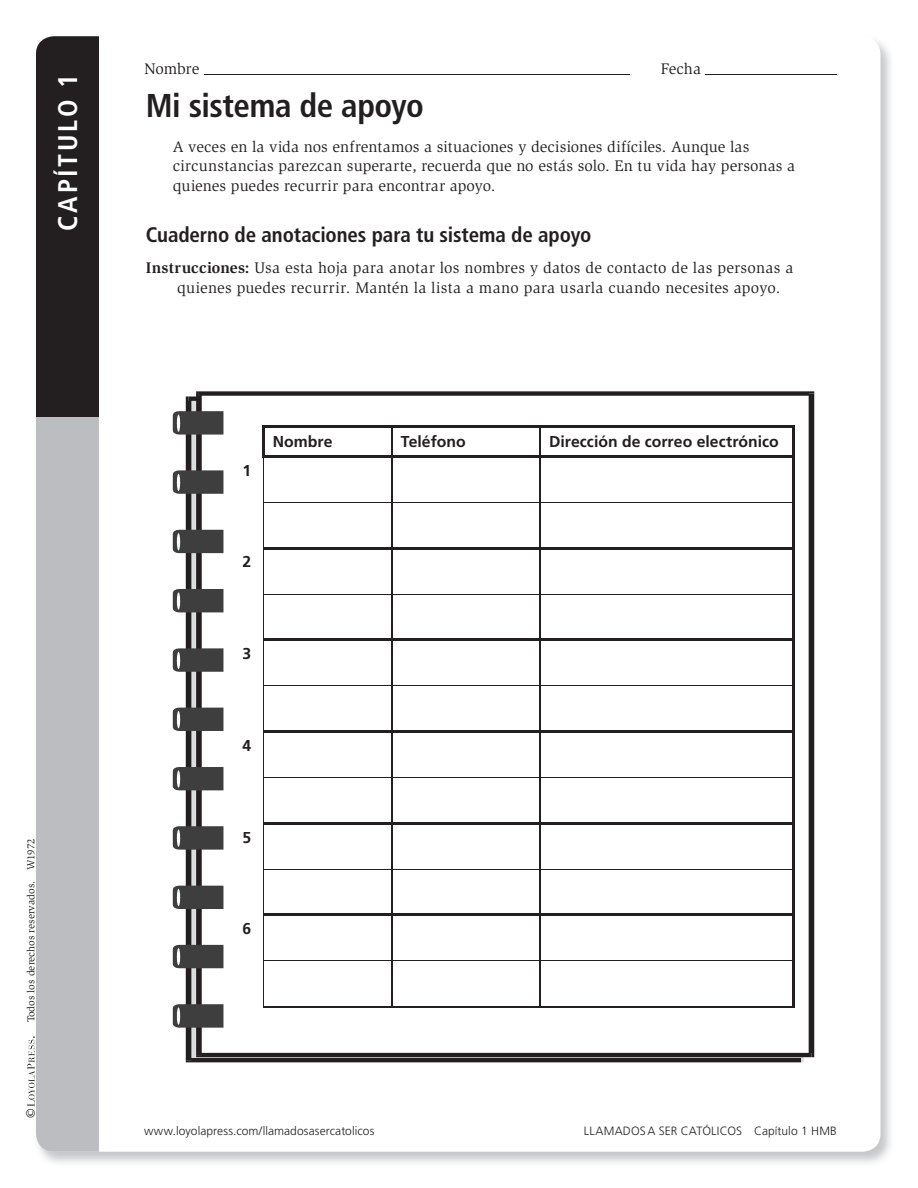
<style>
.page{position:relative;width:918px;height:1188px;background:#fff}
.page>*{position:absolute;margin:0;border:0;box-sizing:border-box;transform-origin:0 0}
.t1{font:700 condensed 33px "Frutiger LT Std";letter-spacing:-.015em;color:#231f20}
.t2{font:700 condensed 27px "Frutiger LT Std";letter-spacing:.1em;color:#fff}
.t3{font:700 condensed 21px "Frutiger LT Std";letter-spacing:-.005em;color:#231f20}
.t4{font:15.75px/19.5px "Slimbach Std";letter-spacing:.01em;color:#231f20}
.t5{font:700 15.75px "Frutiger LT Std";letter-spacing:.005em;color:#231f20}
.t6{font:300 12px "Frutiger LT Std";letter-spacing:.01em;color:#231f20}
.t7{font:500 12px "Stone Informal Std";color:#231f20}
.t8{font:10.5px "Slimbach Std";color:#231f20}
.s1{font-weight:700}
</style>
<div class="page">
<img style="left:786px;top:41px;width:105px;height:1122px">
<div style="left:36px;top:36px;width:844px;height:1116px;background:#fff;border-radius:18px"></div>
<div style="left:36px;top:36px;width:62px;height:1116px;background:#bcbdc0"></div>
<div style="left:36px;top:36px;width:62px;height:381px;background:#231f20"></div>
<hr style="left:204px;top:74px;width:425px;height:1px;background:#231f20">
<hr style="left:706px;top:74px;width:131px;height:1px;background:#231f20">
<svg style="left:173px;top:391px;width:641px;height:671px"></svg>
<hr style="left:391px;top:428px;width:2px;height:27px;background:#231f20">
<hr style="left:539px;top:428px;width:2px;height:27px;background:#231f20">
<hr style="left:391px;top:458px;width:2px;height:44px;background:#231f20">
<hr style="left:539px;top:458px;width:2px;height:44px;background:#231f20">
<hr style="left:391px;top:503px;width:2px;height:44px;background:#231f20">
<hr style="left:539px;top:503px;width:2px;height:44px;background:#231f20">
<hr style="left:391px;top:549px;width:2px;height:45px;background:#231f20">
<hr style="left:539px;top:549px;width:2px;height:45px;background:#231f20">
<hr style="left:391px;top:594px;width:2px;height:45px;background:#231f20">
<hr style="left:539px;top:594px;width:2px;height:45px;background:#231f20">
<hr style="left:391px;top:641px;width:2px;height:44px;background:#231f20">
<hr style="left:539px;top:641px;width:2px;height:44px;background:#231f20">
<hr style="left:391px;top:686px;width:2px;height:44px;background:#231f20">
<hr style="left:539px;top:686px;width:2px;height:44px;background:#231f20">
<hr style="left:391px;top:733px;width:2px;height:44px;background:#231f20">
<hr style="left:539px;top:733px;width:2px;height:44px;background:#231f20">
<hr style="left:391px;top:778px;width:2px;height:44px;background:#231f20">
<hr style="left:539px;top:778px;width:2px;height:44px;background:#231f20">
<hr style="left:391px;top:824px;width:2px;height:45px;background:#231f20">
<hr style="left:539px;top:824px;width:2px;height:45px;background:#231f20">
<hr style="left:391px;top:869px;width:2px;height:45px;background:#231f20">
<hr style="left:539px;top:869px;width:2px;height:45px;background:#231f20">
<hr style="left:391px;top:916px;width:2px;height:44px;background:#231f20">
<hr style="left:539px;top:916px;width:2px;height:44px;background:#231f20">
<hr style="left:391px;top:961px;width:2px;height:45px;background:#231f20">
<hr style="left:539px;top:961px;width:2px;height:45px;background:#231f20">
<hr style="left:263px;top:960px;width:129px;height:1px;background:#231f20">
<hr style="left:392px;top:960px;width:148px;height:1px;background:#231f20">
<hr style="left:540px;top:960px;width:252px;height:1px;background:#231f20">
<hr style="left:263px;top:426px;width:129px;height:2px;background:#231f20">
<hr style="left:263px;top:428px;width:2px;height:27px;background:#231f20">
<hr style="left:392px;top:426px;width:148px;height:2px;background:#231f20">
<hr style="left:540px;top:426px;width:254px;height:2px;background:#231f20">
<hr style="left:792px;top:428px;width:2px;height:27px;background:#231f20">
<hr style="left:263px;top:455px;width:129px;height:3px;background:#231f20">
<hr style="left:392px;top:455px;width:148px;height:3px;background:#231f20">
<hr style="left:540px;top:455px;width:254px;height:3px;background:#231f20">
<hr style="left:792px;top:458px;width:2px;height:44px;background:#231f20">
<hr style="left:792px;top:502px;width:2px;height:45px;background:#231f20">
<hr style="left:792px;top:549px;width:2px;height:45px;background:#231f20">
<hr style="left:792px;top:594px;width:2px;height:45px;background:#231f20">
<hr style="left:792px;top:641px;width:2px;height:45px;background:#231f20">
<hr style="left:792px;top:686px;width:2px;height:44px;background:#231f20">
<hr style="left:792px;top:733px;width:2px;height:44px;background:#231f20">
<hr style="left:792px;top:777px;width:2px;height:45px;background:#231f20">
<hr style="left:792px;top:824px;width:2px;height:45px;background:#231f20">
<hr style="left:792px;top:869px;width:2px;height:45px;background:#231f20">
<hr style="left:792px;top:916px;width:2px;height:45px;background:#231f20">
<hr style="left:792px;top:961px;width:2px;height:45px;background:#231f20">
<hr style="left:263px;top:1006px;width:129px;height:1px;background:#231f20">
<hr style="left:392px;top:1006px;width:148px;height:1px;background:#231f20">
<hr style="left:540px;top:1006px;width:254px;height:1px;background:#231f20">
<hr style="left:263px;top:458px;width:1px;height:44px;background:#231f20">
<hr style="left:263px;top:503px;width:1px;height:45px;background:#231f20">
<hr style="left:263px;top:548px;width:1px;height:46px;background:#231f20">
<hr style="left:263px;top:594px;width:1px;height:46px;background:#231f20">
<hr style="left:263px;top:640px;width:1px;height:45px;background:#231f20">
<hr style="left:263px;top:686px;width:1px;height:46px;background:#231f20">
<hr style="left:263px;top:732px;width:1px;height:45px;background:#231f20">
<hr style="left:263px;top:778px;width:1px;height:45px;background:#231f20">
<hr style="left:263px;top:823px;width:1px;height:46px;background:#231f20">
<hr style="left:263px;top:869px;width:1px;height:46px;background:#231f20">
<hr style="left:263px;top:915px;width:1px;height:45px;background:#231f20">
<hr style="left:263px;top:961px;width:1px;height:45px;background:#231f20">
<hr style="left:263px;top:502px;width:129px;height:1px;background:#231f20">
<hr style="left:392px;top:502px;width:148px;height:1px;background:#231f20">
<hr style="left:540px;top:502px;width:252px;height:1px;background:#231f20">
<hr style="left:263px;top:594px;width:129px;height:1px;background:#231f20">
<hr style="left:392px;top:594px;width:148px;height:1px;background:#231f20">
<hr style="left:540px;top:594px;width:252px;height:1px;background:#231f20">
<hr style="left:263px;top:685px;width:129px;height:1px;background:#231f20">
<hr style="left:392px;top:685px;width:148px;height:1px;background:#231f20">
<hr style="left:540px;top:685px;width:252px;height:1px;background:#231f20">
<hr style="left:263px;top:777px;width:129px;height:1px;background:#231f20">
<hr style="left:392px;top:777px;width:148px;height:1px;background:#231f20">
<hr style="left:540px;top:777px;width:252px;height:1px;background:#231f20">
<hr style="left:263px;top:869px;width:129px;height:1px;background:#231f20">
<hr style="left:392px;top:869px;width:148px;height:1px;background:#231f20">
<hr style="left:540px;top:869px;width:252px;height:1px;background:#231f20">
<hr style="left:264px;top:547px;width:128px;height:2px;background:#231f20">
<hr style="left:392px;top:547px;width:148px;height:2px;background:#231f20">
<hr style="left:540px;top:547px;width:254px;height:2px;background:#231f20">
<hr style="left:264px;top:639px;width:128px;height:2px;background:#231f20">
<hr style="left:392px;top:639px;width:148px;height:2px;background:#231f20">
<hr style="left:540px;top:639px;width:254px;height:2px;background:#231f20">
<hr style="left:264px;top:730px;width:128px;height:3px;background:#231f20">
<hr style="left:392px;top:730px;width:148px;height:3px;background:#231f20">
<hr style="left:540px;top:730px;width:254px;height:3px;background:#231f20">
<hr style="left:264px;top:822px;width:128px;height:2px;background:#231f20">
<hr style="left:392px;top:822px;width:148px;height:2px;background:#231f20">
<hr style="left:540px;top:822px;width:254px;height:2px;background:#231f20">
<hr style="left:264px;top:914px;width:128px;height:2px;background:#231f20">
<hr style="left:392px;top:914px;width:148px;height:2px;background:#231f20">
<hr style="left:540px;top:914px;width:254px;height:2px;background:#231f20">
<svg style="left:27px;top:1036px;width:8px;height:71px"></svg>
<h2 class="t2" style="left:52px;top:231px;width:159px;rotate:-90deg">CAPÍTULO 1</h2>
<p class="t8" style="left:25px;top:1022px;width:185px;rotate:-90deg">Todos los derechos reservados. W1972</p>
<p class="t7" style="left:23px;top:1118px;width:11px;rotate:-90deg">©</p>
<p class="t4" style="left:144px;top:59px;width:57px">Nombre</p>
<p class="t4" style="left:661px;top:59px;width:42px">Fecha</p>
<h1 class="t1" style="left:146px;top:86px;width:280px">Mi sistema de apoyo</h1>
<p class="t4" style="left:173px;top:137px;width:624px">A veces en la vida nos enfrentamos a situaciones y decisiones difíciles. Aunque las circunstancias parezcan superarte, recuerda que no estás solo. En tu vida hay personas a quienes puedes recurrir para encontrar apoyo.</p>
<h3 class="t3" style="left:146px;top:222px;width:447px">Cuaderno de anotaciones para tu sistema de apoyo</h3>
<p class="t4" style="left:177px;top:258px;width:618px;text-indent:-32px"><span class="s1">Instrucciones:</span> Usa esta hoja para anotar los nombres y datos de contacto de las personas a quienes puedes recurrir. Mantén la lista a mano para usarla cuando necesites apoyo.</p>
<p class="t5" style="left:242px;top:461px;width:10px">1</p>
<p class="t5" style="left:273px;top:433px;width:61px">Nombre</p>
<p class="t5" style="left:401px;top:433px;width:66px">Teléfono</p>
<p class="t5" style="left:549px;top:433px;width:231px">Dirección de correo electrónico</p>
<p class="t5" style="left:242px;top:553px;width:10px">2</p>
<p class="t5" style="left:242px;top:644px;width:10px">3</p>
<p class="t5" style="left:242px;top:736px;width:10px">4</p>
<p class="t5" style="left:242px;top:828px;width:10px">5</p>
<p class="t5" style="left:242px;top:919px;width:10px">6</p>
<p class="t6" style="left:144px;top:1124px;width:232px">www.loyolapress.com/llamadosasercatolicos</p>
<p class="t6" style="left:584px;top:1124px;width:255px">LLAMADOS A SER CATÓLICOS Capítulo 1 HMB</p>
</div>
